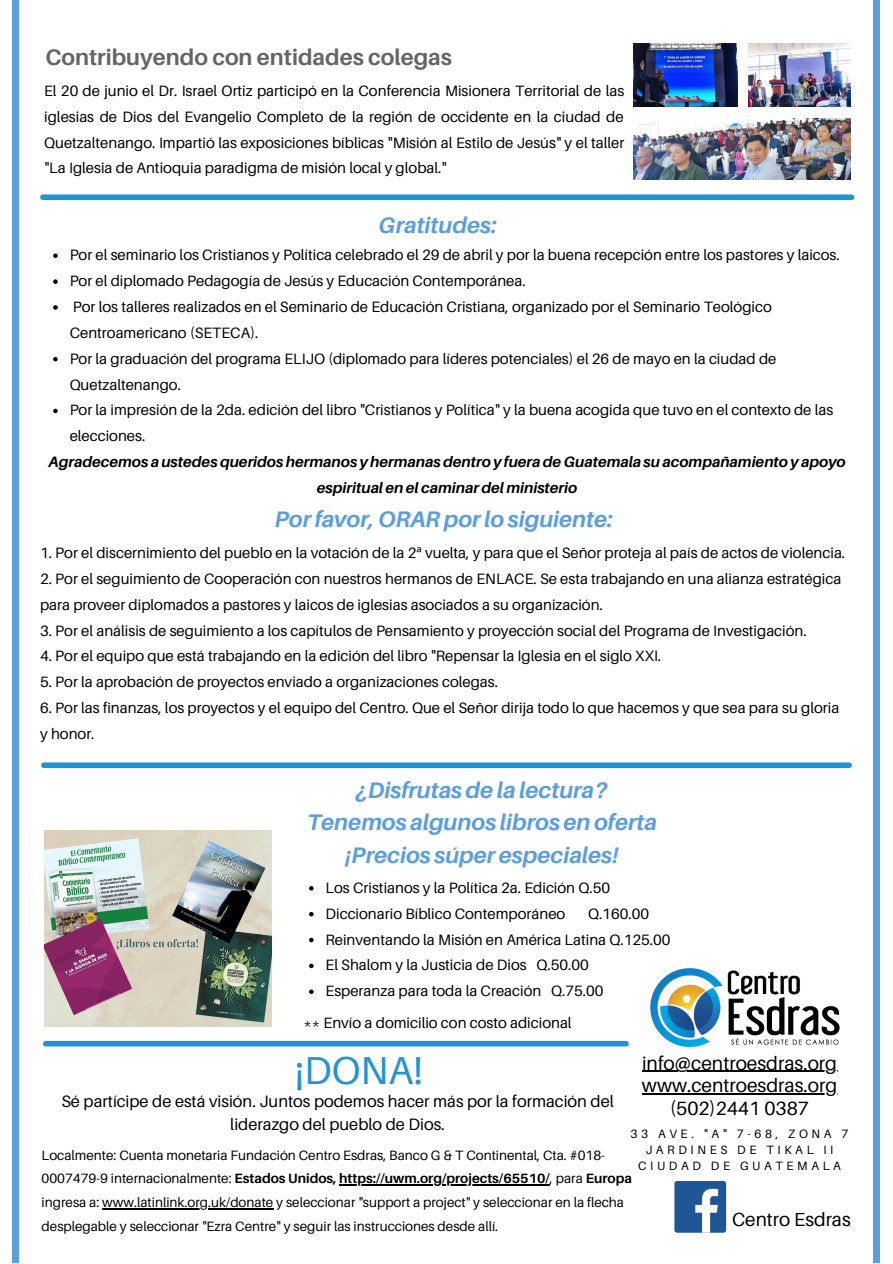
<style>
.page{position:relative;width:893px;height:1264px;background:#fff}
.page>*{position:absolute;margin:0;border:0;box-sizing:border-box;transform-origin:0 0}
.t1{font:39px "Aileron";color:#2393d5}
.t2{font:italic 700 22.5px "Aileron";color:#5a9ede}
.t3{font:700 22.5px "Aileron";color:#646567}
.t4{font:19.2px "Aileron";color:#000}
.t5{font:18.9px "Aileron";color:#000}
.t6{font:16.5px/22.5px "Aileron";color:#000;text-align:center}
.t7{font:15px/25.8px "Aileron";color:#000}
.t8{font:italic 700 15px/25.8px "Aileron";color:#000;text-align:center}
.t9{font:13.5px/23.5px "Aileron";color:#000}
.t10{font:12.15px "Aileron";letter-spacing:.3em;color:#000}
.s1{font-family:"Noto Sans"}
.s2{font-weight:700}
</style>
<div class="page">
<img style="left:633px;top:44px;width:104px;height:63px">
<img style="left:748px;top:44px;width:102px;height:63px">
<img style="left:633px;top:118px;width:217px;height:62px">
<div style="left:13px;top:0;width:6px;height:1262px;background:#5a9ede"></div>
<div style="left:873px;top:0;width:6px;height:1262px;background:#5a9ede"></div>
<div style="left:44px;top:762px;width:805px;height:6px;background:#2292d3"></div>
<div style="left:46px;top:1040px;width:580px;height:6px;background:#2292d3"></div>
<img style="left:642px;top:968px;width:198px;height:104px">
<div style="left:674px;top:1180px;width:52px;height:52px;background:#1e5696;border-radius:3px"></div>
<svg style="left:695px;top:1188px;width:23px;height:44px"></svg>
<img style="left:44px;top:830px;width:227px;height:196px">
<hr style="left:642px;top:1070px;width:195px;height:1px;background:#000">
<hr style="left:642px;top:1093px;width:195px;height:1px;background:#000">
<hr style="left:339px;top:1184px;width:211px;height:1px;background:#000">
<hr style="left:102px;top:1208px;width:171px;height:1px;background:#000">
<svg style="left:309px;top:886px;width:4px;height:4px"></svg>
<svg style="left:309px;top:912px;width:4px;height:4px"></svg>
<svg style="left:309px;top:937px;width:4px;height:5px"></svg>
<svg style="left:309px;top:963px;width:4px;height:5px"></svg>
<svg style="left:309px;top:989px;width:4px;height:5px"></svg>
<svg style="left:53px;top:253px;width:5px;height:5px"></svg>
<svg style="left:53px;top:279px;width:5px;height:5px"></svg>
<svg style="left:53px;top:305px;width:5px;height:5px"></svg>
<svg style="left:53px;top:357px;width:5px;height:4px"></svg>
<svg style="left:53px;top:408px;width:5px;height:5px"></svg>
<div style="left:43px;top:194px;width:808px;height:6px;background:#2292d3"></div>
<p class="t3" style="left:45px;top:43px;width:408px">Contribuyendo con entidades colegas</p>
<p class="t7" style="left:44px;top:77px;width:581px;text-align:justify">El 20 de junio el Dr. Israel Ortiz participó en la Conferencia Misionera Territorial de las iglesias de Dios del Evangelio Completo de la región de occidente en la ciudad de Quetzaltenango. Impartió las exposiciones bíblicas "Misión al Estilo de Jesús" y el taller "La Iglesia de Antioquia paradigma de misión local y global."</p>
<p class="t2" style="left:378px;top:211px;width:120px">Gratitudes:</p>
<p class="t7" style="left:70px;top:242px;width:771px">Por el seminario los Cristianos y Política celebrado el 29 de abril y por la buena recepción entre los pastores y laicos.</p>
<p class="t7" style="left:70px;top:268px;width:457px">Por el diplomado Pedagogía de Jesús y Educación Contemporánea.</p>
<p class="t7" style="left:70px;top:293px;width:703px">Por los talleres realizados en el Seminario de Educación Cristiana, organizado por el Seminario Teológico<br>Centroamericano (SETECA).</p>
<p class="t7" style="left:70px;top:345px;width:708px">Por la graduación del programa ELIJO (diplomado para líderes potenciales) el 26 de mayo en la ciudad de<br>Quetzaltenango.</p>
<p class="t7" style="left:70px;top:397px;width:765px">Por la impresión de la 2da. edición del libro "Cristianos y Política" y la buena acogida que tuvo en el contexto de las elecciones.</p>
<p class="t8" style="left:49px;top:448px;width:798px">Agradecemos a ustedes queridos hermanos y hermanas dentro y fuera de Guatemala su acompañamiento y apoyo espiritual en el caminar del ministerio</p>
<p class="t2" style="left:275px;top:505px;width:340px">Por favor, ORAR por lo siguiente:</p>
<p class="t7" style="left:40px;top:539px;width:806px">1. Por el discernimiento del pueblo en la votación de la 2<span class="s1">ª</span> vuelta, y para que el Señor proteja al país de actos de violencia.</p>
<p class="t7" style="left:40px;top:565px;width:802px">2. Por el seguimiento de Cooperación con nuestros hermanos de ENLACE. Se esta trabajando en una alianza estratégica para proveer diplomados a pastores y laicos de iglesias asociados a su organización.</p>
<p class="t7" style="left:40px;top:617px;width:768px">3. Por el análisis de seguimiento a los capítulos de Pensamiento y proyección social del Programa de Investigación.</p>
<p class="t7" style="left:40px;top:643px;width:622px">4. Por el equipo que está trabajando en la edición del libro "Repensar la Iglesia en el siglo XXI.</p>
<p class="t7" style="left:40px;top:668px;width:459px">5. Por la aprobación de proyectos enviado a organizaciones colegas.</p>
<p class="t7" style="left:40px;top:694px;width:800px">6. Por las finanzas, los proyectos y el equipo del Centro. Que el Señor dirija todo lo que hacemos y que sea para su gloria y honor.</p>
<p class="t2" style="left:356px;top:775px;width:253px">¿Disfrutas de la lectura?</p>
<p class="t2" style="left:307px;top:808px;width:351px">Tenemos algunos libros en oferta</p>
<p class="t2" style="left:345px;top:841px;width:274px">¡Precios súper especiales!</p>
<p class="t7" style="left:325px;top:874px;width:286px">Los Cristianos y la Política 2a. Edición Q.50</p>
<p class="t7" style="left:325px;top:900px;width:241px">Diccionario Bíblico Contemporáneo</p>
<p class="t7" style="left:588px;top:900px;width:63px">Q.160.00</p>
<p class="t7" style="left:325px;top:926px;width:346px">Reinventando la Misión en América Latina Q.125.00</p>
<p class="t7" style="left:325px;top:951px;width:265px">El Shalom y la Justicia de Dios Q.50.00</p>
<p class="t7" style="left:325px;top:977px;width:279px">Esperanza para toda la Creación Q.75.00</p>
<p class="t7" style="left:303px;top:1009px;width:269px">** Envío a domicilio con costo adicional</p>
<p class="t4" style="left:642px;top:1051px;width:196px">info@centroesdras.org</p>
<p class="t4" style="left:642px;top:1073px;width:197px">www.centroesdras.org</p>
<p class="t4" style="left:670px;top:1096px;width:140px">(502)2441 0387</p>
<p class="t10" style="left:630px;top:1126px;width:219px">33 AVE. "A" 7-68, ZONA 7</p>
<p class="t10" style="left:645px;top:1142px;width:189px">JARDINES DE TIKAL II</p>
<p class="t10" style="left:638px;top:1158px;width:204px">CIUDAD DE GUATEMALA</p>
<p class="t1" style="left:295px;top:1046px;width:130px">¡DONA!</p>
<p class="t6" style="left:61px;top:1090px;width:554px">Sé partícipe de está visión. Juntos podemos hacer más por la formación del liderazgo del pueblo de Dios.</p>
<p class="t9" style="left:42px;top:1142px;width:592px">Localmente: Cuenta monetaria Fundación Centro Esdras, Banco G &amp; T Continental, Cta. #018- 0007479-9 internacionalmente: <span class="s2">Estados Unidos, https://uwm.org/projects/65510/</span>, para <span class="s2">Europa </span>ingresa a: www.latinlink.org.uk/donate y seleccionar "support a project" y seleccionar en la flecha desplegable y seleccionar "Ezra Centre" y seguir las instrucciones desde allí.</p>
<p class="t5" style="left:732px;top:1207px;width:120px">Centro Esdras</p>
</div>
